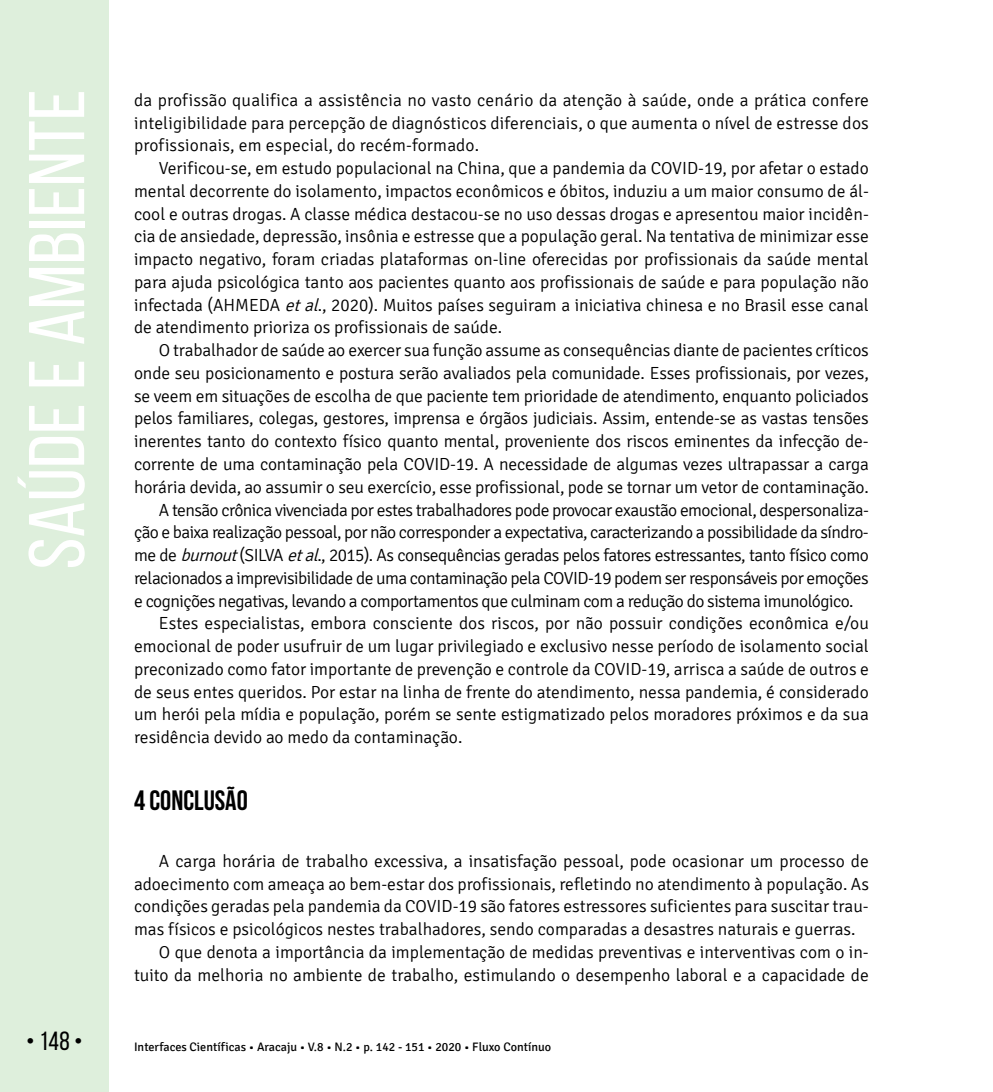
<style>
.page{position:relative;width:993px;height:1092px;background:#fff}
.page>*{position:absolute;margin:0;border:0;box-sizing:border-box;transform-origin:0 0}
.t1{font:78.75px "Bebas Neue";color:#fff;scale:1.09 1}
.t2{font:700 28px "Bebas Neue";color:#000}
.t3{font:26.25px "Bebas Neue";color:#000}
.t4{font:300 17.5px/22.8px "Signika";letter-spacing:-.01em;color:#000;text-align:justify}
.t5{font:300 17.5px "Signika";letter-spacing:-.03em;color:#000}
.t6{font:12.25px "Signika";color:#000}
.s1{font-style:italic}
</style>
<div class="page">
<div style="left:0;top:0;width:109px;height:1091px;background:#deefdc"></div>
<h1 class="t1" style="left:14px;top:569px;width:442px;rotate:-90deg">Saúde e Ambiente</h1>
<p class="t4" style="left:134px;top:89px;width:736px">da profissão qualifica a assistência no vasto cenário da atenção à saúde, onde a prática confere inteligibilidade para percepção de diagnósticos diferenciais, o que aumenta o nível de estresse dos profissionais, em especial, do recém-formado.</p>
<p class="t4" style="left:134px;top:157px;width:736px;text-indent:25px">Verificou-se, em estudo populacional na China, que a pandemia da COVID-19, por afetar o estado mental decorrente do isolamento, impactos econômicos e óbitos, induziu a um maior consumo de ál&shy;cool e outras drogas. A classe médica destacou-se no uso dessas drogas e apresentou maior incidên&shy;cia de ansiedade, depressão, insônia e estresse que a população geral. Na tentativa de minimizar esse impacto negativo, foram criadas plataformas on-line oferecidas por profissionais da saúde mental para ajuda psicológica tanto aos pacientes quanto aos profissionais de saúde e para população não infectada (AHMEDA <span class="s1">etal</span>., 2020). Muitos países seguiram a iniciativa chinesa e no Brasil esse canal de atendimento prioriza os profissionais de saúde.</p>
<p class="t4" style="left:159px;top:339px;width:711px">O trabalhador de saúde ao exercer sua função assume as consequências diante de pacientes críticos</p>
<p class="t4" style="left:134px;top:362px;width:736px">onde seu posicionamento e postura serão avaliados pela comunidade. Esses profissionais, por vezes,</p>
<p class="t4" style="left:134px;top:385px;width:736px">se veem em situações de escolha de que paciente tem prioridade de atendimento, enquanto policiados</p>
<p class="t4" style="left:134px;top:407px;width:736px">pelos familiares, colegas, gestores, imprensa e órgãos judiciais. Assim, entende-se as vastas tensões</p>
<p class="t4" style="left:134px;top:430px;width:736px">inerentes tanto do contexto físico quanto mental, proveniente dos riscos eminentes da infecção de-</p>
<p class="t4" style="left:134px;top:453px;width:736px">corrente de uma contaminação pela COVID-19. A necessidade de algumas vezes ultrapassar a carga</p>
<p class="t4" style="left:134px;top:476px;width:736px">horária devida, ao assumir o seu exercício, esse profissional, pode se tornar um vetor de contaminação.</p>
<p class="t5" style="left:159px;top:500px;width:711px">A tensão crônica vivenciada por estes trabalhadores pode provocar exaustão emocional, despersonaliza-</p>
<p class="t5" style="left:134px;top:523px;width:736px">ção e baixa realização pessoal, por não corresponder a expectativa, caracterizando a possibilidade da síndro-</p>
<p class="t5" style="left:134px;top:545px;width:736px">me de <span class="s1">burnout</span>(SILVA <span class="s1">etal</span>., 2015). As consequências geradas pelos fatores estressantes, tanto físico como</p>
<p class="t5" style="left:134px;top:568px;width:736px">relacionados a imprevisibilidade de uma contaminação pela COVID-19 podem ser responsáveis por emoções</p>
<p class="t5" style="left:134px;top:591px;width:720px">e cognições negativas, levando a comportamentos que culminam com a redução do sistema imunológico.</p>
<p class="t4" style="left:159px;top:612px;width:711px">Estes especialistas, embora consciente dos riscos, por não possuir condições econômica e/ou</p>
<p class="t4" style="left:134px;top:635px;width:736px">emocional de poder usufruir de um lugar privilegiado e exclusivo nesse período de isolamento social</p>
<p class="t4" style="left:134px;top:658px;width:736px">preconizado como fator importante de prevenção e controle da COVID-19, arrisca a saúde de outros e</p>
<p class="t4" style="left:134px;top:680px;width:736px">de seus entes queridos. Por estar na linha de frente do atendimento, nessa pandemia, é considerado</p>
<p class="t4" style="left:134px;top:703px;width:736px">um herói pela mídia e população, porém se sente estigmatizado pelos moradores próximos e da sua</p>
<p class="t4" style="left:134px;top:726px;width:330px">residência devido ao medo da contaminação.</p>
<h2 class="t2" style="left:134px;top:785px;width:115px">4 CONCLUSÃO</h2>
<p class="t4" style="left:159px;top:849px;width:711px">A carga horária de trabalho excessiva, a insatisfação pessoal, pode ocasionar um processo de</p>
<p class="t4" style="left:134px;top:872px;width:736px">adoecimento com ameaça ao bem-estar dos profissionais, refletindo no atendimento à população. As</p>
<p class="t4" style="left:134px;top:895px;width:736px">condições geradas pela pandemia da COVID-19 são fatores estressores suficientes para suscitar trau-</p>
<p class="t4" style="left:134px;top:918px;width:722px">mas físicos e psicológicos nestes trabalhadores, sendo comparadas a desastres naturais e guerras.</p>
<p class="t4" style="left:159px;top:940px;width:711px">O que denota a importância da implementação de medidas preventivas e interventivas com o in-</p>
<p class="t4" style="left:134px;top:963px;width:736px">tuito da melhoria no ambiente de trabalho, estimulando o desempenho laboral e a capacidade de</p>
<h3 class="t3" style="left:26px;top:1026px;width:58px">• 148 •</h3>
<p class="t6" style="left:134px;top:1040px;width:418px">Interfaces Científicas • Aracaju • V.8 • N.2 • p. 142 - 151 • 2020 • Fluxo Contínuo</p>
</div>
